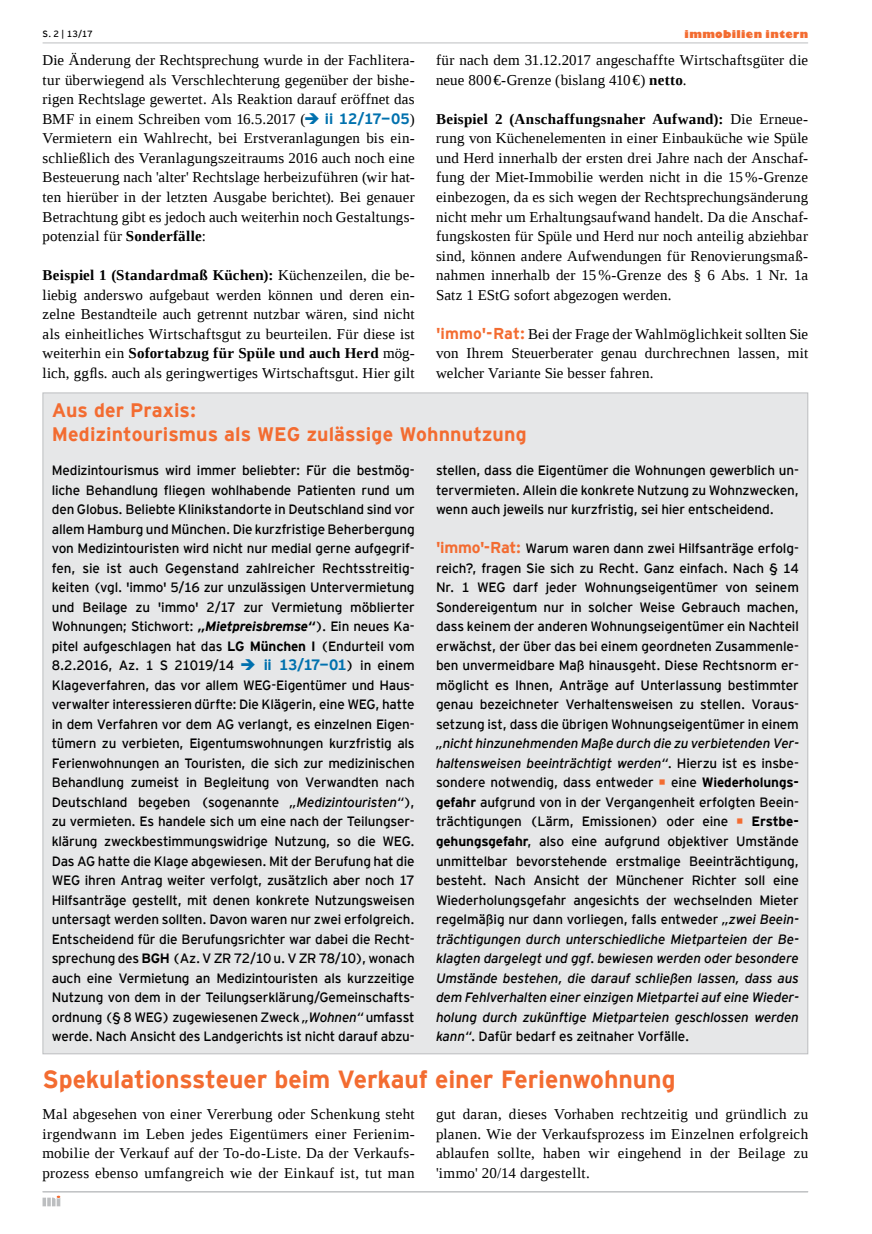
<style>
.page{position:relative;width:872px;height:1234px;background:#fff}
.page>*{position:absolute;margin:0;border:0;box-sizing:border-box;transform-origin:0 0}
.Überschrift{font:700 24.75px "Interstate";letter-spacing:-.005em;color:#f36c31}
.Kasten_Titel_klein{font:700 19.5px/24px "Interstate";letter-spacing:.005em;color:#f36c31}
.Fließtext{font:15px/19.5px "Liberation Serif";letter-spacing:.015em;color:#000;text-align:justify}
.Kasten_Text{font:13.5px/19.5px "Interstate";letter-spacing:-.01em;color:#000;text-align:justify}
.t1{font:800 10.5px "Gill Sansformi";letter-spacing:.035em;color:#f36c31}
.t2{font:9px "Interstate";color:#000}
.s1{color:#0071ae}
.s2{font-family:"Interstate";font-weight:700;color:#0071ae}
.s3{font-weight:700}
.s4{font-family:"Interstate";font-weight:700;font-size:15.75px;color:#f36c31}
.s5{font-weight:700;font-style:italic}
.s6{font-weight:700;font-size:15px;color:#0071ae}
.s7{font-style:italic}
.s8{font-weight:700;font-size:15.75px;color:#f36c31}
.s9{color:#f36c31}
</style>
<div class="page">
<hr style="left:43px;top:43px;width:764px;height:1px;background:#bcbec0">
<svg style="left:43px;top:1195px;width:17px;height:10px"></svg>
<hr style="left:43px;top:1191px;width:764px;height:1px;background:#bcbec0">
<div style="left:43px;top:393px;width:764px;height:660px;background:#e6e7e8"></div>
<p class="t2" style="left:43px;top:27px;width:52px">S. 2 | 13/17</p>
<p class="t1" style="left:684px;top:28px;width:125px">immobilien intern</p>
<p class="Fließtext" style="left:43px;top:51px;width:374px">Die Änderung der Rechtsprechung wurde in der Fachlitera&shy;tur überwiegend als Verschlechterung gegenüber der bishe&shy;rigen Rechtslage gewertet. Als Reaktion darauf eröffnet das BMF in einem Schreiben vom 16.5.2017 (<span class="s1">➔</span> <span class="s2">ii 12/17—05</span>)<br>Vermietern ein Wahlrecht, bei Erstveranlagungen bis ein&shy;schließlich des Veranlagungszeitraums 2016 auch noch eine Besteuerung nach 'alter' Rechtslage herbeizuführen (wir hat&shy;ten hierüber in der letzten Ausgabe berichtet). Bei genauer Betrachtung gibt es jedoch auch weiterhin noch Gestaltungs&shy;potenzial für <span class="s3">Sonderfälle</span>:</p>
<p class="Fließtext" style="left:43px;top:265px;width:374px"><span class="s3">Beispiel 1 (Standardmaß Küchen):</span> Küchenzeilen, die be&shy;liebig anderswo aufgebaut werden können und deren ein&shy;zelne Bestandteile auch getrennt nutzbar wären, sind nicht als einheitliches Wirtschaftsgut zu beurteilen. Für diese ist weiterhin ein <span class="s3">Sofortabzug für Spüle und auch Herd</span> mög&shy;lich, ggfls. auch als geringwertiges Wirtschaftsgut. Hier gilt</p>
<p class="Fließtext" style="left:436px;top:51px;width:373px">für nach dem 31.12.2017 angeschaffte Wirtschaftsgüter die neue 800 €-Grenze (bislang 410 €) <span class="s3">netto</span>.</p>
<p class="Fließtext" style="left:436px;top:109px;width:374px"><span class="s3">Beispiel 2 (Anschaffungsnaher Aufwand):</span> Die Erneue&shy;rung von Küchenelementen in einer Einbauküche wie Spüle und Herd innerhalb der ersten drei Jahre nach der Anschaf&shy;fung der Miet-Immobilie werden nicht in die 15 %-Grenze einbezogen, da es sich wegen der Rechtsprechungsänderung nicht mehr um Erhaltungsaufwand handelt. Da die Anschaf&shy;fungskosten für Spüle und Herd nur noch anteilig abziehbar sind, können andere Aufwendungen für Renovierungsmaß&shy;nahmen innerhalb der 15%-Grenze des § 6 Abs. 1 Nr. 1a Satz 1 EStG sofort abgezogen werden.</p>
<p class="Fließtext" style="left:436px;top:324px;width:374px"><span class="s4">'immo'-Rat:</span> Bei der Frage der Wahlmöglichkeit sollten Sie von Ihrem Steuerberater genau durchrechnen lassen, mit welcher Variante Sie besser fahren.</p>
<p class="Kasten_Titel_klein" style="left:52px;top:397px;width:476px">Aus der Praxis:<br>Medizintourismus als WEG zulässige Wohnnutzung</p>
<p class="Kasten_Text" style="left:52px;top:460px;width:364px">Medizintourismus wird immer beliebter: Für die bestmög&shy;liche Behandlung fliegen wohlhabende Patienten rund um den Globus. Beliebte Klinikstandorte in Deutschland sind vor allem Hamburg und München. Die kurzfristige Beherbergung von Medizintouristen wird nicht nur medial gerne aufgegrif&shy;fen, sie ist auch Gegenstand zahlreicher Rechtsstreitig&shy;keiten (vgl. 'immo' 5/16 zur unzulässigen Untervermietung und Beilage zu 'immo' 2/17 zur Vermietung möblierter Wohnungen; Stichwort: <span class="s5">„Mietpreisbremse“</span>). Ein neues Ka&shy;pitel aufgeschlagen hat das <span class="s3">LG München I</span> (Endurteil vom 8.2.2016, Az. 1 S 21019/14 <span class="s1">➔</span> <span class="s6">ii 13/17—01</span>) in einem Klageverfahren, das vor allem WEG-Eigentümer und Haus&shy;verwalter interessieren dürfte: Die Klägerin, eine WEG, hatte in dem Verfahren vor dem AG verlangt, es einzelnen Eigen&shy;tümern zu verbieten, Eigentumswohnungen kurzfristig als Ferienwohnungen an Touristen, die sich zur medizinischen Behandlung zumeist in Begleitung von Verwandten nach Deutschland begeben (sogenannte <span class="s7">„Medizintouristen“</span>), zu vermieten. Es handele sich um eine nach der Teilungser&shy;klärung zweckbestimmungswidrige Nutzung, so die WEG.<br>Das AG hatte die Klage abgewiesen. Mit der Berufung hat die WEG ihren Antrag weiter verfolgt, zusätzlich aber noch 17<br>Hilfsanträge gestellt, mit denen konkrete Nutzungsweisen untersagt werden sollten. Davon waren nur zwei erfolgreich.<br>Entscheidend für die Berufungsrichter war dabei die Recht&shy;sprechung des <span class="s3">BGH</span> (Az. V ZR 72/10 u. V ZR 78/10), wonach auch eine Vermietung an Medizintouristen als kurzzeitige Nutzung von dem in der Teilungserklärung/Gemeinschafts&shy;ordnung (§ 8 WEG) zugewiesenen Zweck <span class="s7">„Wohnen“</span> umfasst werde. Nach Ansicht des Landgerichts ist nicht darauf abzu-</p>
<p class="Kasten_Text" style="left:436px;top:460px;width:364px">stellen, dass die Eigentümer die Wohnungen gewerblich un&shy;tervermieten. Allein die konkrete Nutzung zu Wohnzwecken, wenn auch jeweils nur kurzfristig, sei hier entscheidend.</p>
<p class="Kasten_Text" style="left:436px;top:538px;width:364px;text-align:left"><span class="s8">'immo'-Rat:</span> Warum waren dann zwei Hilfsanträge erfolg&shy;reich?, fragen Sie sich zu Recht. Ganz einfach. Nach § 14<br>Nr. 1 WEG darf jeder Wohnungseigentümer von seinem Sondereigentum nur in solcher Weise Gebrauch machen, dass keinem der anderen Wohnungseigentümer ein Nachteil erwächst, der über das bei einem geordneten Zusammenle&shy;ben unvermeidbare Maß hinausgeht. Diese Rechtsnorm er&shy;möglicht es Ihnen, Anträge auf Unterlassung bestimmter genau bezeichneter Verhaltensweisen zu stellen. Voraus&shy;setzung ist, dass die übrigen Wohnungseigentümer in einem <span class="s7">„nicht hinzunehmenden Maße durch die zu verbietenden Ver&shy;haltensweisen beeinträchtigt werden“</span>. Hierzu ist es insbe&shy;sondere notwendig, dass entweder <span class="s9">○</span> eine <span class="s3">Wiederholungs&shy;gefahr</span> aufgrund von in der Vergangenheit erfolgten Beein&shy;trächtigungen (Lärm, Emissionen) oder eine <span class="s9">○</span> <span class="s3">Erstbe&shy;gehungsgefahr</span>, also eine aufgrund objektiver Umstände unmittelbar bevorstehende erstmalige Beeinträchtigung, besteht. Nach Ansicht der Münchener Richter soll eine Wiederholungsgefahr angesichts der wechselnden Mieter regelmäßig nur dann vorliegen, falls entweder <span class="s7">„zwei Beein&shy;trächtigungen durch unterschiedliche Mietparteien der Be&shy;klagten dargelegt und ggf. bewiesen werden oder besondere Umstände bestehen, die darauf schließen lassen, dass aus dem Fehlverhalten einer einzigen Mietpartei auf eine Wieder&shy;holung durch zukünftige Mietparteien geschlossen werden kann“</span>. Dafür bedarf es zeitnaher Vorfälle.</p>
<p class="Überschrift" style="left:43px;top:1061px;width:634px">Spekulationssteuer beim Verkauf einer Ferienwohnung</p>
<p class="Fließtext" style="left:43px;top:1104px;width:374px">Mal abgesehen von einer Vererbung oder Schenkung steht irgendwann im Leben jedes Eigentümers einer Ferienim&shy;mobilie der Verkauf auf der To-do-Liste. Da der Verkaufs&shy;prozess ebenso umfangreich wie der Einkauf ist, tut man</p>
<p class="Fließtext" style="left:436px;top:1104px;width:374px">gut daran, dieses Vorhaben rechtzeitig und gründlich zu planen. Wie der Verkaufsprozess im Einzelnen erfolgreich ablaufen sollte, haben wir eingehend in der Beilage zu 'immo' 20/14 dargestellt.</p>
</div>
